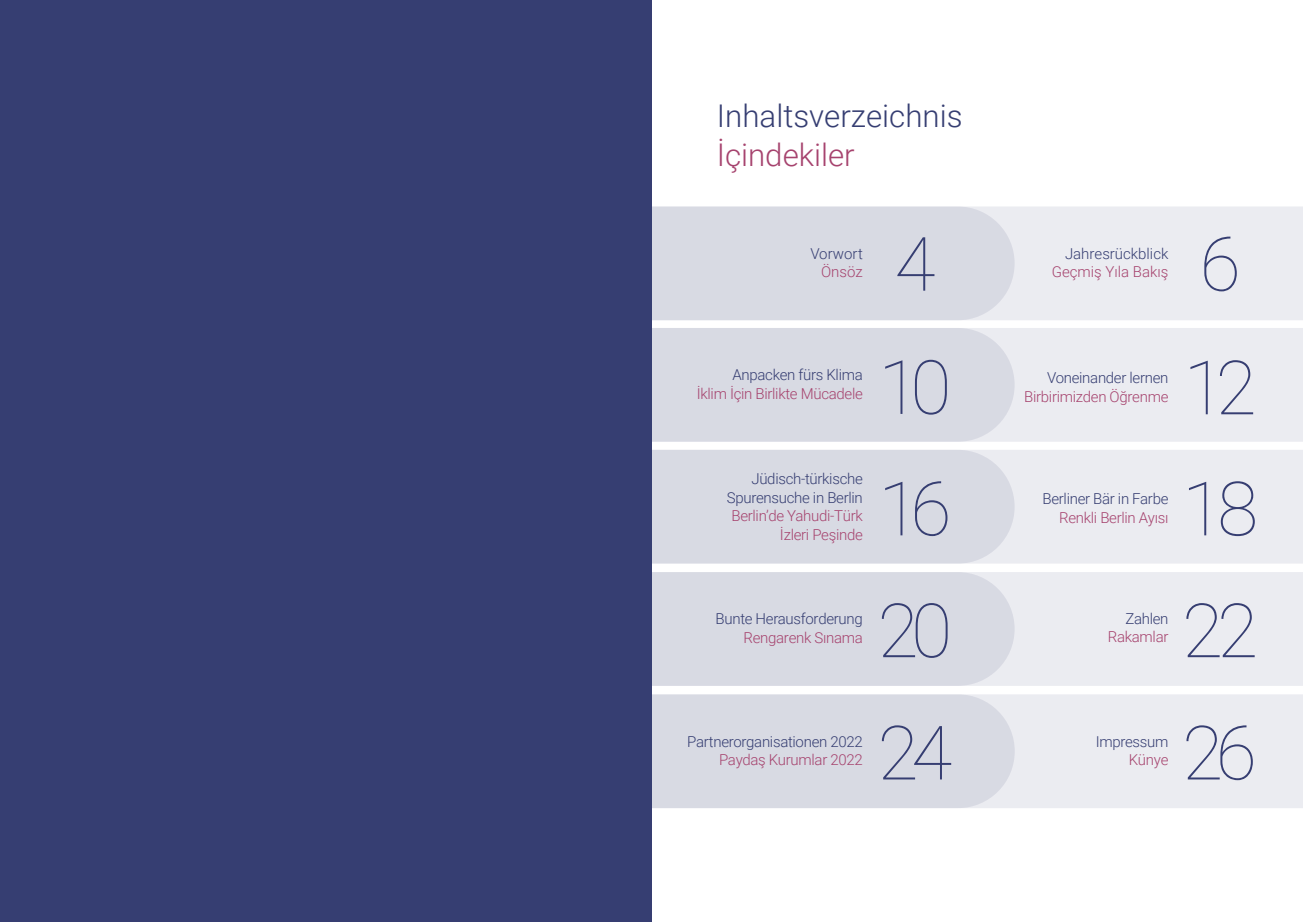
<style>
.page{position:relative;width:1303px;height:922px;background:#fff}
.page>*{position:absolute;margin:0;border:0;box-sizing:border-box;transform-origin:0 0}
.t1{font:100 75px/122.1px "Roboto";letter-spacing:-.1em;color:#363e72}
.t2{font:300 31.25px "Roboto";color:#363e72}
.t3{font:300 31.25px "Roboto";color:#a6436e}
.t4{font:300 15px/18.8px "Roboto";letter-spacing:-.02em;color:#363e72;text-align:right}
.t5{font:300 15px/18.8px "Roboto";letter-spacing:-.02em;color:#a6436e;text-align:right}
.t6{font:300 15px "Roboto";color:#363e72}
.t7{font:300 15px "Roboto";color:#a6436e}
</style>
<div class="page">
<div style="left:1014px;top:694px;width:289px;height:114px;background:#ebecf1"></div>
<div style="left:1014px;top:206px;width:289px;height:114px;background:#ebecf1"></div>
<div style="left:1014px;top:572px;width:289px;height:113px;background:#ebecf1"></div>
<div style="left:651px;top:694px;width:363px;height:114px;background:#d8dae3"></div>
<div style="left:1014px;top:450px;width:289px;height:113px;background:#ebecf1"></div>
<div style="left:1014px;top:328px;width:289px;height:113px;background:#ebecf1"></div>
<div style="left:651px;top:328px;width:363px;height:113px;background:#d8dae3"></div>
<div style="left:651px;top:206px;width:363px;height:114px;background:#d8dae3"></div>
<div style="left:651px;top:449px;width:363px;height:114px;background:#d8dae3"></div>
<div style="left:651px;top:572px;width:363px;height:113px;background:#d8dae3"></div>
<div style="left:0;top:0;width:651px;height:921px;background:#363e72"></div>
<h2 class="t2" style="left:717px;top:94px;width:247px">Inhaltsverzeichnis</h2>
<h2 class="t3" style="left:716px;top:133px;width:140px">İçindekiler</h2>
<p class="t6" style="left:810px;top:242px;width:54px">Vorwort</p>
<p class="t5" style="left:821px;top:262px;width:43px">Önsöz</p>
<h1 class="t1" style="left:894px;top:200px;width:43px">4</h1>
<h1 class="t1" style="left:1199px;top:200px;width:43px">6</h1>
<p class="t6" style="left:1065px;top:242px;width:105px">Jahresrückblick</p>
<p class="t7" style="left:1052px;top:261px;width:118px">Geçmiş Yıla Bakış</p>
<p class="t4" style="left:732px;top:364px;width:132px">Anpacken fürs Klima</p>
<p class="t5" style="left:697px;top:383px;width:167px">İklim İçin Birlikte Mücadele</p>
<h1 class="t1" style="left:878px;top:323px;width:75px">10</h1>
<h1 class="t1" style="left:1183px;top:323px;width:75px">12</h1>
<p class="t4" style="left:1047px;top:368px;width:123px">Voneinander lernen</p>
<p class="t5" style="left:1024px;top:387px;width:146px">Birbirimizden Öğrenme</p>
<p class="t4" style="left:727px;top:468px;width:137px">Jüdisch-türkische<br>Spurensuche in Berlin</p>
<p class="t5" style="left:731px;top:506px;width:133px">Berlin’de Yahudi-Türk<br>İzleri Peşinde</p>
<h1 class="t1" style="left:878px;top:444px;width:75px">16</h1>
<p class="t4" style="left:715px;top:608px;width:149px">Bunte Herausforderung</p>
<p class="t5" style="left:743px;top:627px;width:121px">Rengarenk Sınama</p>
<p class="t4" style="left:687px;top:731px;width:177px">Partnerorganisationen 2022</p>
<p class="t5" style="left:719px;top:750px;width:145px">Paydaş Kurumlar 2022</p>
<h1 class="t1" style="left:877px;top:566px;width:76px">20<br>24</h1>
<p class="t4" style="left:1042px;top:488px;width:127px">Berliner Bär in Farbe</p>
<p class="t5" style="left:1059px;top:507px;width:111px">Renkli Berlin Ayısı</p>
<p class="t4" style="left:1125px;top:608px;width:45px">Zahlen</p>
<p class="t5" style="left:1107px;top:627px;width:62px">Rakamlar</p>
<h1 class="t1" style="left:1182px;top:445px;width:78px;line-height:121.8px">18<br>22</h1>
<p class="t4" style="left:1095px;top:731px;width:74px">Impressum</p>
<p class="t5" style="left:1128px;top:750px;width:41px">Künye</p>
<h1 class="t1" style="left:1182px;top:688px;width:76px">26</h1>
</div>
